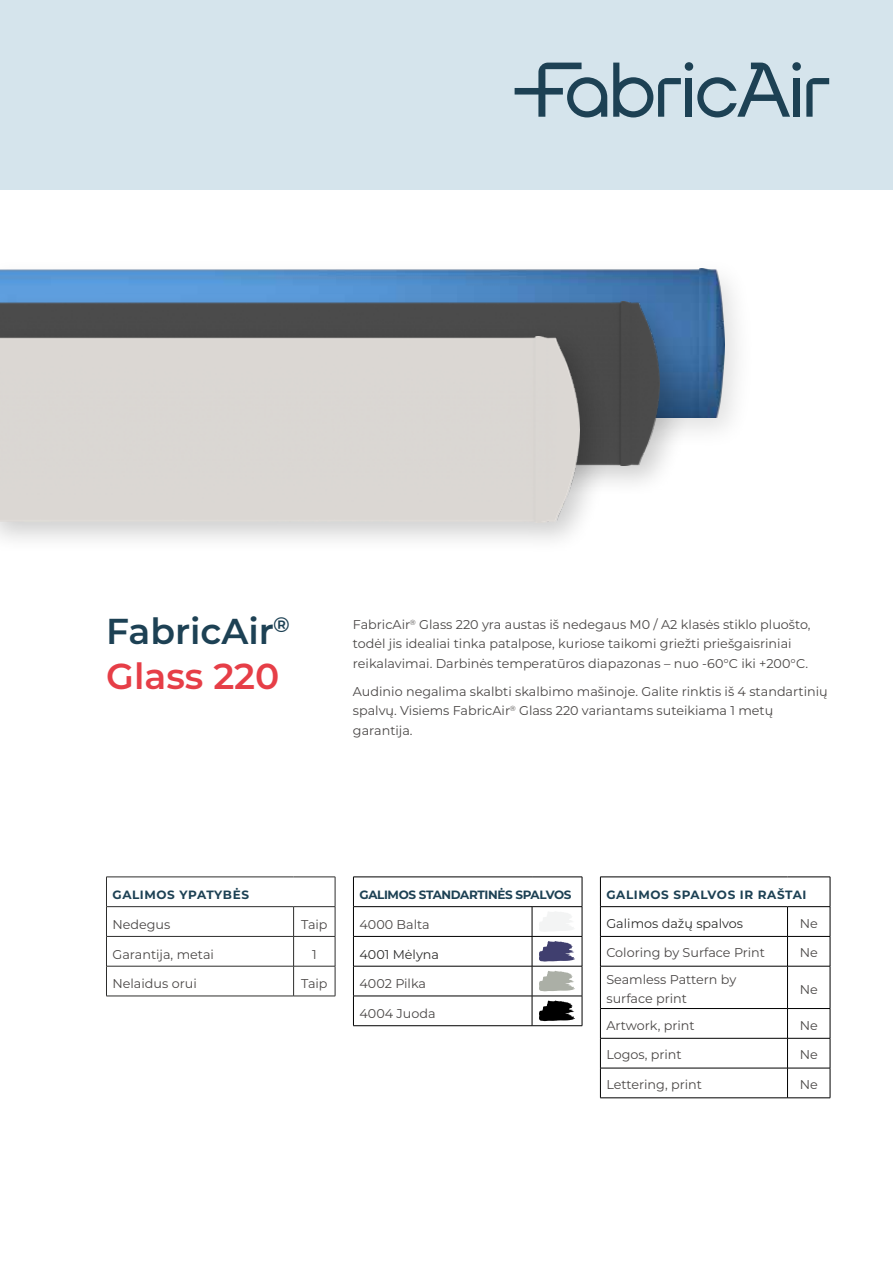
<style>
.page{position:relative;width:893px;height:1263px;background:#fff}
.page>*{position:absolute;margin:0;border:0;box-sizing:border-box;transform-origin:0 0}
.t1{font:600 36px/45px "Montserrat";color:#1d4154}
.t2{font:12.75px/19.5px "Montserrat";color:#4a4746}
.t3{font:12.75px "Montserrat";color:#2d2d2c}
.t4{font:700 12px "Montserrat";letter-spacing:.05em;color:#1d4154}
.t5{font:700 12px "Montserrat";letter-spacing:-.03em;color:#1d4154}
.s1{color:#e63e47}
</style>
<div class="page">
<div style="left:0;top:257px;width:757px;height:194px;background:#000;opacity:.12"></div>
<img style="left:0;top:269px;width:724px;height:149px">
<div style="left:0;top:290px;width:692px;height:208px;background:#000;opacity:.2"></div>
<img style="left:0;top:302px;width:660px;height:163px">
<div style="left:0;top:325px;width:612px;height:230px;background:#000;opacity:.2"></div>
<div style="left:0;top:337px;width:579px;height:186px;background:#dad7d3"></div>
<div style="left:0;top:0;width:893px;height:189px;background:#d5e4ec"></div>
<svg style="left:515px;top:63px;width:92px;height:54px"></svg>
<svg style="left:613px;top:62px;width:216px;height:55px"></svg>
<hr style="left:106px;top:877px;width:188px;height:1px;background:#2d2d2c">
<hr style="left:294px;top:877px;width:41px;height:1px;background:#2d2d2c">
<hr style="left:106px;top:906px;width:188px;height:1px;background:#2d2d2c">
<svg style="left:106px;top:877px;width:1px;height:59px"></svg>
<hr style="left:294px;top:906px;width:41px;height:1px;background:#2d2d2c">
<svg style="left:293px;top:907px;width:1px;height:29px"></svg>
<svg style="left:335px;top:877px;width:1px;height:59px"></svg>
<hr style="left:106px;top:936px;width:188px;height:1px;background:#2d2d2c">
<hr style="left:106px;top:936px;width:1px;height:30px;background:#2d2d2c">
<hr style="left:294px;top:936px;width:41px;height:1px;background:#2d2d2c">
<hr style="left:293px;top:936px;width:1px;height:30px;background:#2d2d2c">
<hr style="left:335px;top:936px;width:1px;height:30px;background:#2d2d2c">
<hr style="left:106px;top:966px;width:188px;height:1px;background:#2d2d2c">
<hr style="left:106px;top:966px;width:1px;height:30px;background:#2d2d2c">
<hr style="left:294px;top:966px;width:41px;height:1px;background:#2d2d2c">
<hr style="left:293px;top:966px;width:1px;height:30px;background:#2d2d2c">
<hr style="left:335px;top:966px;width:1px;height:30px;background:#2d2d2c">
<hr style="left:106px;top:996px;width:188px;height:1px;background:#2d2d2c">
<hr style="left:294px;top:996px;width:41px;height:1px;background:#2d2d2c">
<hr style="left:353px;top:877px;width:179px;height:1px;background:#000">
<hr style="left:532px;top:877px;width:50px;height:1px;background:#000">
<hr style="left:353px;top:906px;width:179px;height:1px;background:#000">
<svg style="left:353px;top:877px;width:1px;height:59px"></svg>
<hr style="left:532px;top:906px;width:50px;height:1px;background:#000">
<svg style="left:532px;top:907px;width:1px;height:29px"></svg>
<svg style="left:582px;top:877px;width:1px;height:59px"></svg>
<hr style="left:353px;top:936px;width:179px;height:1px;background:#000">
<hr style="left:353px;top:936px;width:1px;height:30px;background:#000">
<hr style="left:532px;top:936px;width:50px;height:1px;background:#000">
<hr style="left:532px;top:936px;width:1px;height:30px;background:#000">
<hr style="left:582px;top:936px;width:1px;height:30px;background:#000">
<hr style="left:353px;top:966px;width:179px;height:1px;background:#000">
<hr style="left:353px;top:966px;width:1px;height:30px;background:#000">
<hr style="left:532px;top:966px;width:50px;height:1px;background:#000">
<hr style="left:532px;top:966px;width:1px;height:30px;background:#000">
<hr style="left:582px;top:966px;width:1px;height:30px;background:#000">
<hr style="left:353px;top:996px;width:179px;height:1px;background:#000">
<svg style="left:353px;top:996px;width:1px;height:29px"></svg>
<hr style="left:532px;top:996px;width:50px;height:1px;background:#000">
<svg style="left:532px;top:996px;width:1px;height:29px"></svg>
<svg style="left:582px;top:996px;width:1px;height:29px"></svg>
<hr style="left:353px;top:1025px;width:179px;height:1px;background:#000">
<hr style="left:532px;top:1025px;width:50px;height:1px;background:#000">
<svg style="left:539px;top:912px;width:34px;height:20px"></svg>
<svg style="left:539px;top:941px;width:36px;height:20px"></svg>
<svg style="left:539px;top:971px;width:36px;height:20px"></svg>
<svg style="left:539px;top:1000px;width:36px;height:21px"></svg>
<hr style="left:600px;top:877px;width:187px;height:1px;background:#000">
<hr style="left:787px;top:877px;width:43px;height:1px;background:#000">
<hr style="left:600px;top:906px;width:187px;height:1px;background:#000">
<svg style="left:600px;top:877px;width:1px;height:59px"></svg>
<hr style="left:787px;top:906px;width:43px;height:1px;background:#000">
<svg style="left:787px;top:907px;width:1px;height:29px"></svg>
<svg style="left:830px;top:877px;width:1px;height:59px"></svg>
<hr style="left:600px;top:936px;width:187px;height:1px;background:#000">
<hr style="left:600px;top:936px;width:1px;height:30px;background:#000">
<hr style="left:787px;top:936px;width:43px;height:1px;background:#000">
<hr style="left:787px;top:936px;width:1px;height:30px;background:#000">
<hr style="left:830px;top:936px;width:1px;height:30px;background:#000">
<hr style="left:600px;top:966px;width:187px;height:1px;background:#000">
<hr style="left:600px;top:966px;width:1px;height:42px;background:#000">
<hr style="left:787px;top:966px;width:43px;height:1px;background:#000">
<hr style="left:787px;top:966px;width:1px;height:42px;background:#000">
<hr style="left:830px;top:966px;width:1px;height:42px;background:#000">
<hr style="left:600px;top:1008px;width:187px;height:1px;background:#000">
<svg style="left:600px;top:1009px;width:1px;height:29px"></svg>
<hr style="left:787px;top:1008px;width:43px;height:1px;background:#000">
<svg style="left:787px;top:1009px;width:1px;height:29px"></svg>
<svg style="left:830px;top:1009px;width:1px;height:29px"></svg>
<hr style="left:600px;top:1038px;width:187px;height:1px;background:#000">
<hr style="left:600px;top:1038px;width:1px;height:30px;background:#000">
<hr style="left:787px;top:1038px;width:43px;height:1px;background:#000">
<hr style="left:787px;top:1038px;width:1px;height:30px;background:#000">
<hr style="left:830px;top:1038px;width:1px;height:30px;background:#000">
<hr style="left:600px;top:1068px;width:187px;height:1px;background:#000">
<hr style="left:600px;top:1068px;width:1px;height:30px;background:#000">
<hr style="left:787px;top:1068px;width:43px;height:1px;background:#000">
<hr style="left:787px;top:1068px;width:1px;height:30px;background:#000">
<hr style="left:830px;top:1068px;width:1px;height:30px;background:#000">
<hr style="left:600px;top:1097px;width:187px;height:1px;background:#000">
<hr style="left:787px;top:1097px;width:43px;height:1px;background:#000">
<h1 class="t1" style="left:106px;top:607px;width:185px">FabricAir<sup>®<br></sup><span class="s1">Glass 220</span></h1>
<p class="t2" style="left:353px;top:614px;width:459px">FabricAir<sup>®</sup> Glass 220 yra austas iš nedegaus M0 / A2 klasės stiklo pluošto, todėl jis idealiai tinka patalpose, kuriose taikomi griežti priešgaisriniai reikalavimai. Darbinės temperatūros diapazonas – nuo -60°C iki +200°C.</p>
<p class="t2" style="left:353px;top:681px;width:476px">Audinio negalima skalbti skalbimo mašinoje. Galite rinktis iš 4 standartinių spalvų. Visiems FabricAir<sup>®</sup> Glass 220 variantams suteikiama 1 metų garantija.</p>
<p class="t4" style="left:112px;top:886px;width:138px">GALIMOS YPATYBĖS</p>
<p class="t2" style="left:112px;top:914px;width:59px">Nedegus</p>
<p class="t2" style="left:301px;top:914px;width:28px">Taip</p>
<p class="t2" style="left:112px;top:944px;width:103px">Garantija, metai</p>
<p class="t2" style="left:312px;top:944px;width:6px">1</p>
<p class="t2" style="left:112px;top:973px;width:86px">Nelaidus orui</p>
<p class="t2" style="left:301px;top:973px;width:28px">Taip</p>
<p class="t5" style="left:359px;top:886px;width:214px">GALIMOS STANDARTINĖS SPALVOS</p>
<p class="t2" style="left:359px;top:914px;width:72px">4000 Balta</p>
<p class="t3" style="left:359px;top:945px;width:81px">4001 Mėlyna</p>
<p class="t2" style="left:359px;top:973px;width:68px">4002 Pilka</p>
<p class="t2" style="left:359px;top:1003px;width:78px">4004 Juoda</p>
<p class="t4" style="left:606px;top:886px;width:202px">GALIMOS SPALVOS IR RAŠTAI</p>
<p class="t3" style="left:606px;top:914px;width:138px">Galimos dažų spalvos</p>
<p class="t2" style="left:800px;top:913px;width:20px">Ne</p>
<p class="t2" style="left:606px;top:943px;width:160px">Coloring by Surface Print</p>
<p class="t2" style="left:800px;top:943px;width:20px">Ne</p>
<p class="t2" style="left:606px;top:969px;width:131px">Seamless Pattern by surface print</p>
<p class="t2" style="left:800px;top:979px;width:20px">Ne</p>
<p class="t2" style="left:606px;top:1015px;width:90px">Artwork, print</p>
<p class="t2" style="left:800px;top:1015px;width:20px">Ne</p>
<p class="t2" style="left:606px;top:1044px;width:77px">Logos, print</p>
<p class="t2" style="left:800px;top:1044px;width:20px">Ne</p>
<p class="t2" style="left:606px;top:1074px;width:97px">Lettering, print</p>
<p class="t2" style="left:800px;top:1074px;width:20px">Ne</p>
</div>
